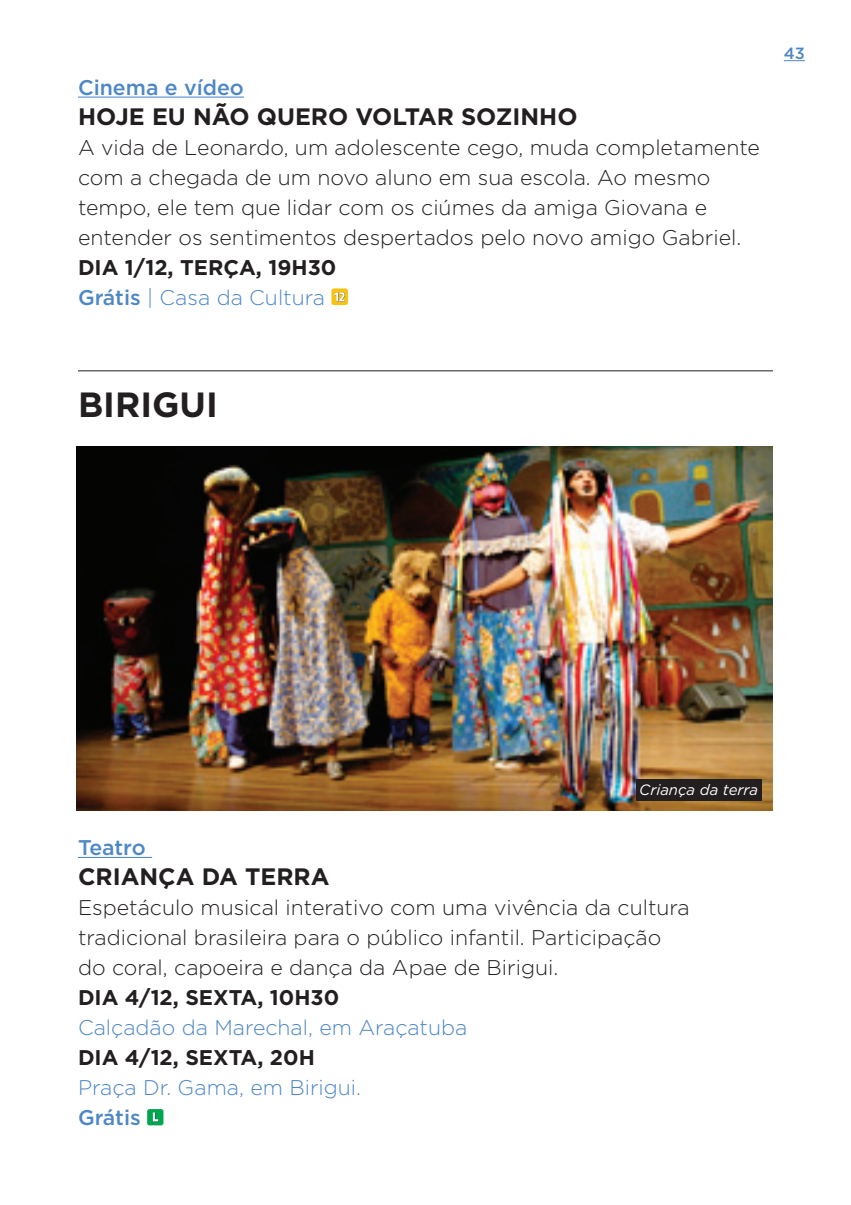
<style>
.page{position:relative;width:851px;height:1205px;background:#fff}
.page>*{position:absolute;margin:0;border:0;box-sizing:border-box;transform-origin:0 0}
.t1{font:700 35px "Gotham";color:#231f20}
.t2{font:700 23.75px "Gotham";color:#231f20}
.t3{font:300 21.25px/30px "Gotham";color:#231f20}
.t4{font:700 21.25px/30px "Gotham";color:#231f20}
.t5{font:300 21.25px "Gotham";color:#4d87c6}
.t6{font:500 21.25px "Gotham";color:#4d87c6}
.t7{font:500 16.25px "Gotham";color:#4d87c6}
.t8{font:italic 15px "Gotham";color:#fff}
.s1{font-weight:500;color:#4d87c6}
.s2{font-weight:300;color:#4d87c6}
</style>
<div class="page">
<svg style="left:783px;top:60px;width:21px;height:1px"></svg>
<hr style="left:78px;top:370px;width:694px;height:1px;background:#231f20">
<hr style="left:78px;top:97px;width:166px;height:1px;background:#4d87c6">
<div style="left:331px;top:288px;width:17px;height:17px;background:#f7c312;border-radius:2px"></div>
<svg style="left:334px;top:292px;width:11px;height:9px"></svg>
<hr style="left:78px;top:857px;width:74px;height:1px;background:#4d87c6">
<div style="left:147px;top:1109px;width:16px;height:16px;background:#00a54f;border-radius:2px"></div>
<svg style="left:153px;top:1112px;width:5px;height:9px"></svg>
<img style="left:77px;top:446px;width:695px;height:364px">
<div style="left:635px;top:780px;width:126px;height:21px;background:#231f20"></div>
<p class="t6" style="left:78px;top:74px;width:167px">Cinema e vídeo</p>
<p class="t2" style="left:78px;top:101px;width:501px">HOJE EU NÃO QUERO VOLTAR SOZI NHO</p>
<p class="t3" style="left:78px;top:132px;width:683px">A vida de Leonardo, um adolescente cego, muda completamente com a chegada de um novo aluno em sua escola. Ao mesmo tempo, ele tem que lidar com os ciúmes da amiga Giovana e entender os sentimentos despertados pelo novo amigo Gabriel.</p>
<p class="t4" style="left:78px;top:252px;width:260px">DIA 1/12, TERÇA, 19H30<br><span class="s1">Grátis</span> <span class="s2">| Casa da Cultura</span></p>
<p class="t7" style="left:783px;top:43px;width:23px">43</p>
<h1 class="t1" style="left:78px;top:381px;width:141px">BIRIGUI</h1>
<p class="t8" style="left:639px;top:780px;width:120px">Criança da terra</p>
<p class="t6" style="left:78px;top:834px;width:69px">Teatro</p>
<p class="t2" style="left:78px;top:861px;width:253px">CRIANÇA DA TERRA</p>
<p class="t3" style="left:78px;top:892px;width:613px">Espetáculo musical interativo com uma vivência da cultura tradicional brasileira para o público infantil. Participação do coral, capoeira e dança da Apae de Birigui.</p>
<p class="t4" style="left:78px;top:982px;width:263px">DIA 4/12, SEXTA, 10H30</p>
<p class="t5" style="left:78px;top:1014px;width:391px">Calçadão da Marechal, em Araçatuba</p>
<p class="t4" style="left:78px;top:1042px;width:235px">DI A 4/12, SEXTA, 20H</p>
<p class="t5" style="left:78px;top:1074px;width:284px">Praça Dr. Gama, em Birigui.</p>
<p class="t6" style="left:78px;top:1104px;width:64px">Grátis</p>
</div>
